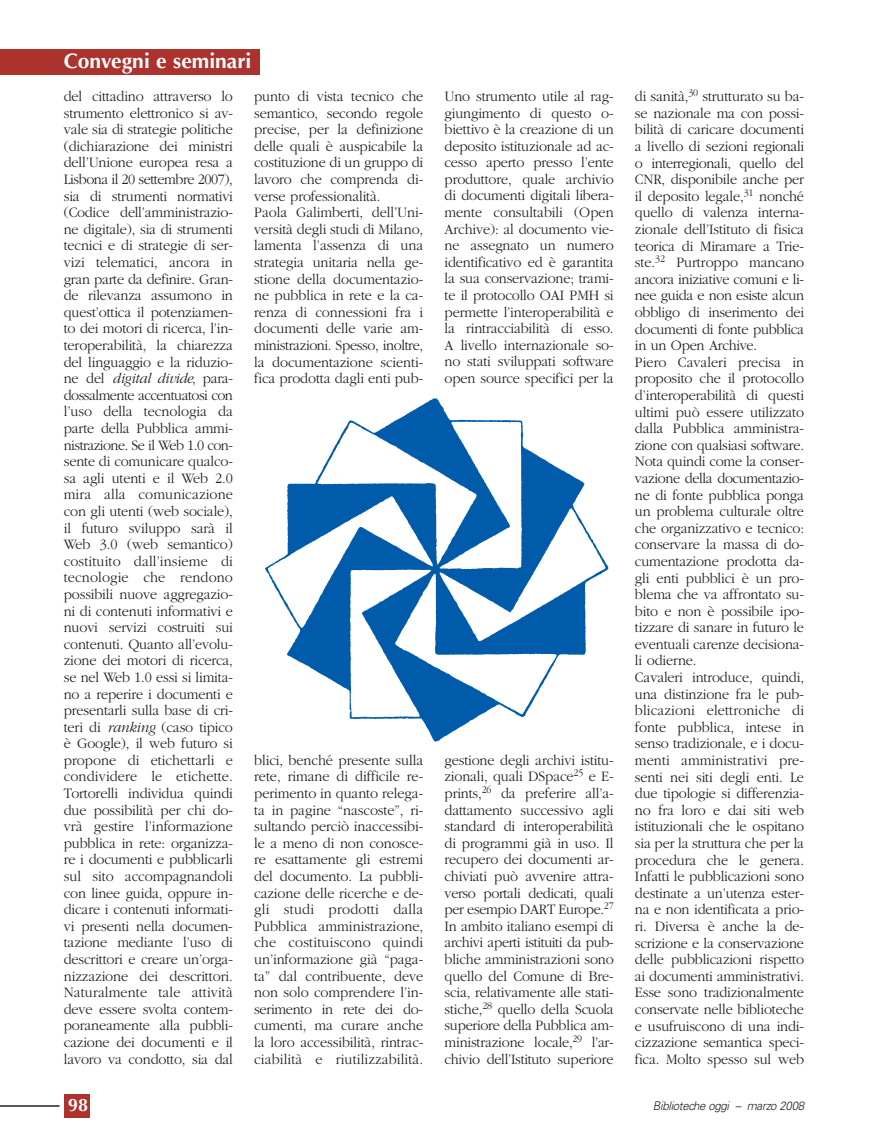
<style>
.page{position:relative;width:893px;height:1148px;background:#fff}
.page>*{position:absolute;margin:0;border:0;box-sizing:border-box;transform-origin:0 0}
.t1{font:700 21px "Optima";color:#fff}
.t2{font:700 18px "Optima";color:#fff}
.t3{font:300 15px/16.6px "Garamond";letter-spacing:-.01em;color:#231f20;text-align:justify;scale:.95 1}
.t4{font:italic 300 12px "Univers";letter-spacing:-.03em;color:#231f20;scale:.95 1}
.s1{font-style:italic}
</style>
<div class="page">
<hr style="left:0;top:1105px;width:60px;height:1px;background:#231f20">
<div style="left:64px;top:1094px;width:26px;height:23px;background:#ac322e"></div>
<div style="left:0;top:49px;width:259px;height:25px;background:#ac322e"></div>
<img style="left:265px;top:398px;width:344px;height:344px">
<h1 class="t1" style="left:64px;top:52px;width:189px">Convegni e seminari</h1>
<p class="t3" style="left:64px;top:89px;width:179px">del cittadino attraverso lo strumento elettronico si av&shy;vale sia di strategie politiche (dichiarazione dei ministri dell’Unione europea resa a Lisbona il 20 settembre 2007), sia di strumenti normativi (Codice dell’amministrazio&shy;ne digitale), sia di strumenti tecnici e di strategie di ser&shy;vizi telematici, ancora in gran parte da definire. Gran&shy;de rilevanza assumono in quest’ottica il potenziamen&shy;to dei motori di ricerca, l’in&shy;teroperabilità, la chiarezza del linguaggio e la riduzio&shy;ne del <span class="s1">digital divide</span>, para&shy;dossalmente accentuatosi con l’uso della tecnologia da parte della Pubblica ammi&shy;nistrazione. Se il Web 1.0 con&shy;sente di comunicare qualco&shy;sa agli utenti e il Web 2.0 mira alla comunicazione con gli utenti (web sociale), il futuro sviluppo sarà il Web 3.0 (web semantico) costituito dall’insieme di tecnologie che rendono possibili nuove aggregazio&shy;ni di contenuti informativi e nuovi servizi costruiti sui contenuti. Quanto all’evolu&shy;zione dei motori di ricerca, se nel Web 1.0 essi si limita&shy;no a reperire i documenti e presentarli sulla base di cri&shy;teri di <span class="s1">ranking</span> (caso tipico è Google), il web futuro si propone di etichettarli e condividere le etichette.<br>Tortorelli individua quindi due possibilità per chi do&shy;vrà gestire l’informazione pubblica in rete: organizza&shy;re i documenti e pubblicarli sul sito accompagnandoli con linee guida, oppure in&shy;dicare i contenuti informati&shy;vi presenti nella documen&shy;tazione mediante l’uso di descrittori e creare un’orga&shy;nizzazione dei descrittori.<br>Naturalmente tale attività deve essere svolta contem&shy;poraneamente alla pubbli&shy;cazione dei documenti e il lavoro va condotto, sia dal</p>
<p class="t3" style="left:254px;top:89px;width:179px;text-align:left">punto di vista tecnico che semantico, secondo regole precise, per la definizione delle quali è auspicabile la costituzione di un gruppo di lavoro che comprenda di&shy;verse professionalità.<br>Paola Galimberti, dell’Uni&shy;versità degli studi di Milano, lamenta l’assenza di una strategia unitaria nella ge&shy;stione della documentazio&shy;ne pubblica in rete e la ca&shy;renza di connessioni fra i documenti delle varie am&shy;ministrazioni. Spesso, inoltre, la documentazione scienti&shy;fica prodotta dagli enti pub-</p>
<p class="t3" style="left:254px;top:753px;width:179px">blici, benché presente sulla rete, rimane di difficile re&shy;perimento in quanto relega&shy;ta in pagine “nascoste”, ri&shy;sultando perciò inaccessibi&shy;le a meno di non conosce&shy;re esattamente gli estremi del documento. La pubbli&shy;cazione delle ricerche e de&shy;gli studi prodotti dalla Pubblica amministrazione, che costituiscono quindi un’informazione già “paga&shy;ta” dal contribuente, deve non solo comprendere l’in&shy;serimento in rete dei do&shy;cumenti, ma curare anche la loro accessibilità, rintrac&shy;ciabilità e riutilizzabilità.</p>
<p class="t3" style="left:444px;top:89px;width:179px">Uno strumento utile al rag&shy;giungimento di questo o&shy;biettivo è la creazione di un deposito istituzionale ad ac&shy;cesso aperto presso l’ente produttore, quale archivio di documenti digitali libera&shy;mente consultabili (Open Archive): al documento vie&shy;ne assegnato un numero identificativo ed è garantita la sua conservazione; trami&shy;te il protocollo OAI PMH si permette l’interoperabilità e la rintracciabilità di esso.<br>A livello internazionale so&shy;no stati sviluppati software open source specifici per la</p>
<p class="t3" style="left:444px;top:753px;width:179px">gestione degli archivi istitu&shy;zionali, quali DSpace<sup>25</sup> e E&shy;prints,<sup>26</sup> da preferire all’a&shy;dattamento successivo agli standard di interoperabilità di programmi già in uso. Il recupero dei documenti ar&shy;chiviati può avvenire attra&shy;verso portali dedicati, quali per esempio DART Europe.<sup>27<br></sup>In ambito italiano esempi di archivi aperti istituiti da pub&shy;bliche amministrazioni sono quello del Comune di Bre&shy;scia, relativamente alle stati&shy;stiche,<sup>28</sup> quello della Scuola superiore della Pubblica am&shy;ministrazione locale,<sup>29</sup> l’ar&shy;chivio dell’Istituto superiore</p>
<p class="t3" style="left:635px;top:89px;width:180px;text-align:left">di sanità,<sup>30</sup> strutturato su ba&shy;se nazionale ma con possi&shy;bilità di caricare documenti a livello di sezioni regionali o interregionali, quello del<br>CNR, disponibile anche per il deposito legale,<sup>31</sup> nonché quello di valenza interna&shy;zionale dell’Istituto di fisica teorica di Miramare a Trie&shy;ste.<sup>32</sup> Purtroppo mancano ancora iniziative comuni e li&shy;nee guida e non esiste alcun obbligo di inserimento dei documenti di fonte pubblica in un Open Archive.<br>Piero Cavaleri precisa in proposito che il protocollo d’interoperabilità di questi ultimi può essere utilizzato dalla Pubblica amministra&shy;zione con qualsiasi software.<br>Nota quindi come la conser&shy;vazione della documentazio&shy;ne di fonte pubblica ponga un problema culturale oltre che organizzativo e tecnico: conservare la massa di do&shy;cumentazione prodotta da&shy;gli enti pubblici è un pro&shy;blema che va affrontato su&shy;bito e non è possibile ipo&shy;tizzare di sanare in futuro le eventuali carenze decisiona&shy;li odierne.<br>Cavaleri introduce, quindi, una distinzione fra le pub&shy;blicazioni elettroniche di fonte pubblica, intese in senso tradizionale, e i docu&shy;menti amministrativi pre&shy;senti nei siti degli enti. Le due tipologie si differenzia&shy;no fra loro e dai siti web istituzionali che le ospitano sia per la struttura che per la procedura che le genera.<br>Infatti le pubblicazioni sono destinate a un’utenza ester&shy;na e non identificata a prio&shy;ri. Diversa è anche la de&shy;scrizione e la conservazione delle pubblicazioni rispetto ai documenti amministrativi.<br>Esse sono tradizionalmente conservate nelle biblioteche e usufruiscono di una indi&shy;cizzazione semantica speci&shy;fica. Molto spesso sul web</p>
<p class="t2" style="left:68px;top:1097px;width:22px">98</p>
<p class="t4" style="left:653px;top:1100px;width:160px">Biblioteche oggi – marzo 2008</p>
</div>
